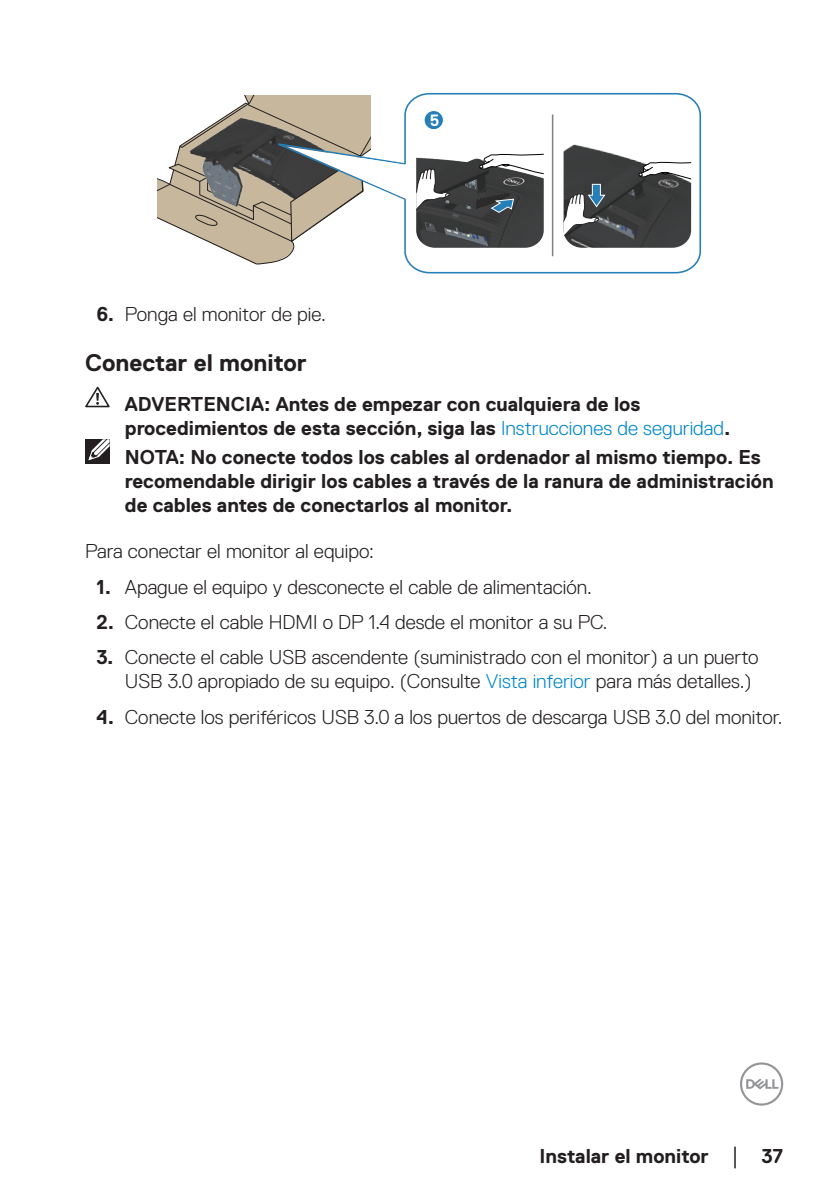
<style>
.page{position:relative;width:840px;height:1191px;background:#fff}
.page>*{position:absolute;margin:0;border:0;box-sizing:border-box;transform-origin:0 0}
.Head2{font:700 24px "Dell Replica";color:#231f20}
.text{font:300 20px/24px "Dell Replica";color:#231f20}
.text-2{font:700 20px/24px "Dell Replica";color:#231f20}
.s1{font-weight:700}
.s2{font-weight:300;color:#0087cb}
.s3{color:#0087cb}
.s4{font-family:"Times New Roman";font-weight:400;font-size:18px}
</style>
<div class="page">
<svg style="left:740px;top:1062px;width:42px;height:43px"></svg>
<svg style="left:407px;top:92px;width:294px;height:182px"></svg>
<hr style="left:551px;top:114px;width:2px;height:142px;background:#808285">
<svg style="left:424px;top:111px;width:19px;height:19px"></svg>
<div style="left:423px;top:110px;width:20px;height:20px;border:1px solid #fff;border-radius:50%"></div>
<svg style="left:158px;top:96px;width:249px;height:169px"></svg>
<img style="left:563px;top:136px;width:127px;height:112px">
<svg style="left:637px;top:162px;width:53px;height:22px"></svg>
<svg style="left:563px;top:184px;width:42px;height:64px"></svg>
<img style="left:416px;top:149px;width:127px;height:99px">
<svg style="left:416px;top:168px;width:34px;height:58px"></svg>
<svg style="left:478px;top:154px;width:65px;height:22px"></svg>
<svg style="left:490px;top:199px;width:24px;height:14px"></svg>
<svg style="left:85px;top:387px;width:25px;height:21px"></svg>
<div style="left:85px;top:439px;width:24px;height:25px;background:#231f20"></div>
<svg style="left:88px;top:439px;width:22px;height:22px"></svg>
<svg style="left:430px;top:114px;width:8px;height:12px"></svg>
<p class="text" style="left:96px;top:302px;width:231px"><span class="s1">6.</span> Ponga el monitor de pie.</p>
<p class="Head2" style="left:85px;top:350px;width:223px">Conectar el monitor</p>
<p class="text-2" style="left:125px;top:392px;width:606px">ADVERTENCIA: Antes de empezar con cualquiera de los procedimientos de esta sección, siga las <span class="s2">Instrucciones de seguridad</span>.</p>
<p class="text-2" style="left:125px;top:445px;width:650px">NOTA: No conecte todos los cables al ordenador al mismo tiempo. Es recomendable dirigir los cables a través de la ranura de administración de cables antes de conectarlos al monitor.</p>
<p class="text" style="left:85px;top:539px;width:290px">Para conectar el monitor al equipo:</p>
<p class="text" style="left:96px;top:575px;width:496px"><span class="s1">1.</span> Apague el equipo y desconecte el cable de alimentación.</p>
<p class="text" style="left:96px;top:610px;width:512px"><span class="s1">2.</span> Conecte el cable HDMI o DP 1.4 desde el monitor a su PC.</p>
<p class="text" style="left:125px;top:645px;width:634px;text-indent:-28px"><span class="s1">3.</span> Conecte el cable USB ascendente (suministrado con el monitor) a un puerto<br>USB 3.0 apropiado de su equipo. (Consulte <span class="s3">Vista inferior</span> para más detalles.)</p>
<p class="text" style="left:96px;top:705px;width:687px"><span class="s1">4.</span> Conecte los periféricos USB 3.0 a los puertos de descarga USB 3.0 del monitor.</p>
<p class="text-2" style="left:539px;top:1143px;width:245px">Instalar el monitor <span class="s4">│</span> 37</p>
</div>
